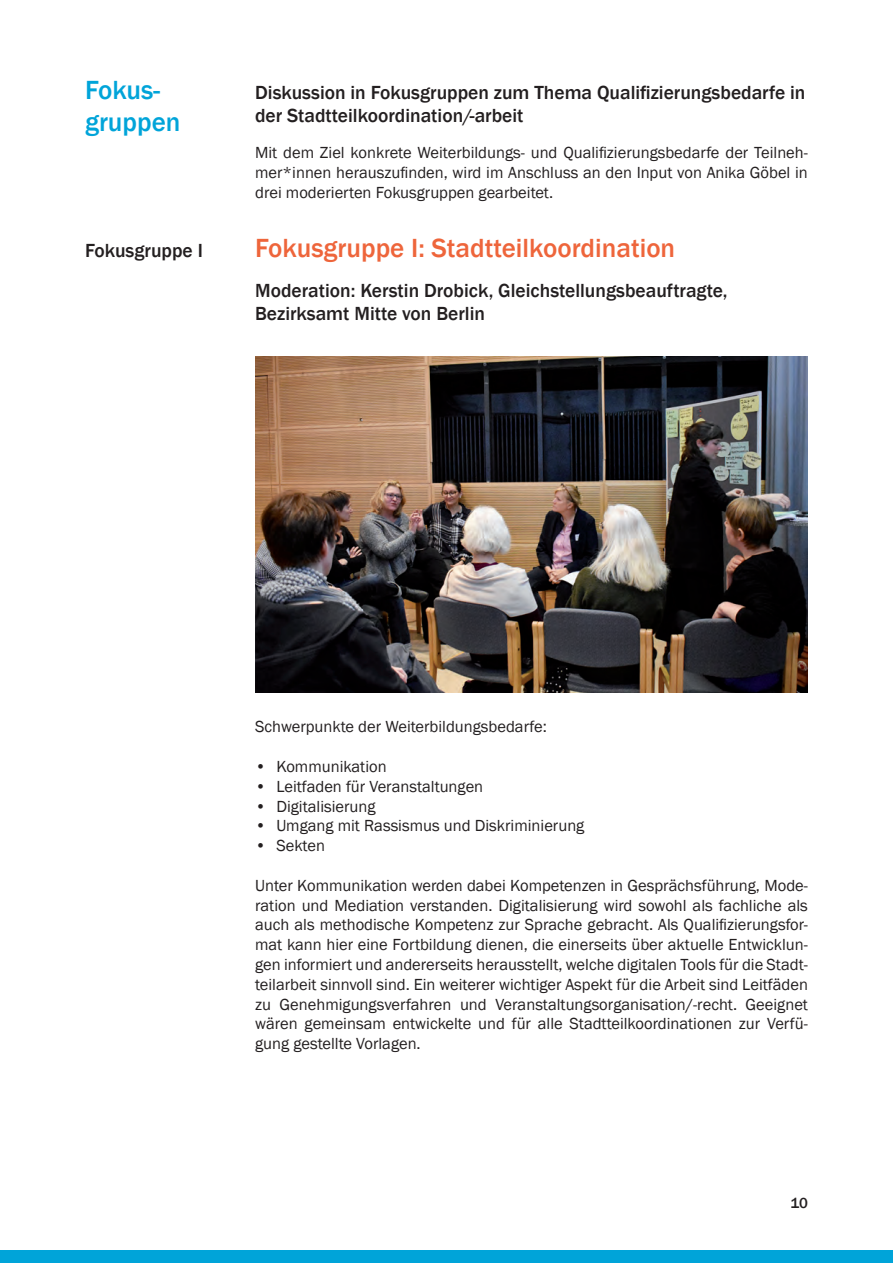
<style>
.page{position:relative;width:893px;height:1263px;background:#fff}
.page>*{position:absolute;margin:0;border:0;box-sizing:border-box;transform-origin:0 0}
.t1{font:500 27px "Franklin Gothic";color:#ee653b}
.t2{font:500 27px/32.4px "Franklin Gothic";color:#00a4d9}
.t3{font:500 19.5px/23.4px "Franklin Gothic";color:#231f20}
.t4{font:16.5px/19.8px "Franklin Gothic";color:#231f20;text-align:justify}
.t5{font:500 15px "Franklin Gothic";color:#231f20}
</style>
<div class="page">
<div style="left:0;top:1250px;width:893px;height:13px;background:#00a4d9"></div>
<img style="left:255px;top:356px;width:553px;height:337px">
<h1 class="t2" style="left:85px;top:74px;width:97px">Fokus&shy;gruppen</h1>
<p class="t3" style="left:85px;top:239px;width:119px">Fokusgruppe I</p>
<p class="t3" style="left:255px;top:81px;width:552px">Diskussion in Fokusgruppen zum Thema Qualifizierungsbedarfe in der Stadtteilkoordination/-arbeit</p>
<p class="t4" style="left:255px;top:143px;width:554px">Mit dem Ziel konkrete Weiterbildungs- und Qualifizierungsbedarfe der Teilneh&shy;mer*innen herauszufinden, wird im Anschluss an den Input von Anika Göbel in drei moderierten Fokusgruppen gearbeitet.</p>
<h1 class="t1" style="left:255px;top:231px;width:422px">Fokusgruppe I: Stadtteilkoordination</h1>
<p class="t3" style="left:255px;top:279px;width:474px">Moderation: Kerstin Drobick, Gleichstellungsbeauftragte,<br>Bezirksamt Mitte von Berlin</p>
<p class="t4" style="left:255px;top:717px;width:293px">Schwerpunkte der Weiterbildungsbedarfe:</p>
<p class="t4" style="left:255px;top:757px;width:133px">• Kommunikation</p>
<p class="t4" style="left:255px;top:777px;width:230px">• Leitfaden für Veranstaltungen</p>
<p class="t4" style="left:255px;top:796px;width:122px">• Digitalisierung</p>
<p class="t4" style="left:255px;top:816px;width:331px">• Umgang mit Rassismus und Diskriminierung</p>
<p class="t4" style="left:255px;top:836px;width:71px">• Sekten</p>
<p class="t4" style="left:255px;top:876px;width:554px">Unter Kommunikation werden dabei Kompetenzen in Gesprächsführung, Mode&shy;ration und Mediation verstanden. Digitalisierung wird sowohl als fachliche als auch als methodische Kompetenz zur Sprache gebracht. Als Qualifizierungsfor&shy;mat kann hier eine Fortbildung dienen, die einerseits über aktuelle Entwicklun&shy;gen informiert und andererseits herausstellt, welche digitalen Tools für die Stadt&shy;teilarbeit sinnvoll sind. Ein weiterer wichtiger Aspekt für die Arbeit sind Leitfäden zu Genehmigungsverfahren und Veranstaltungsorganisation/-recht. Geeignet wären gemeinsam entwickelte und für alle Stadtteilkoordinationen zur Verfü&shy;gung gestellte Vorlagen.</p>
<p class="t5" style="left:790px;top:1193px;width:19px">10</p>
</div>
